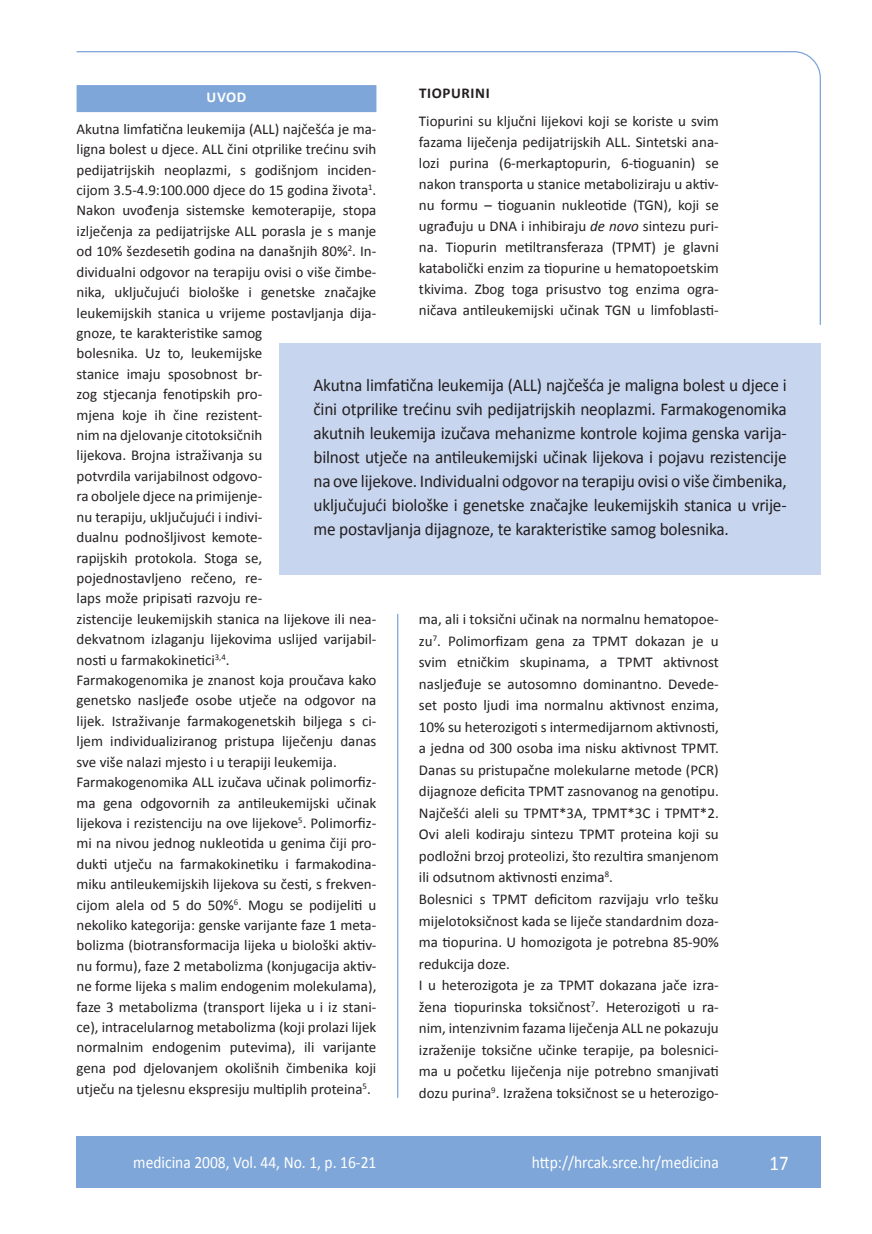
<style>
.page{position:relative;width:872px;height:1234px;background:#fff}
.page>*{position:absolute;margin:0;border:0;box-sizing:border-box;transform-origin:0 0}
.t1{font:21px "Calibri";color:#fff;scale:.9 1}
.t2{font:18px/24px "Calibri";letter-spacing:-.01em;color:#231f20;text-align:justify;scale:.96 1}
.t3{font:17.25px "Calibri";color:#fff;scale:.9 1}
.t4{font:15px/20.4px "Calibri";color:#231f20}
.t5{font:700 15px "Calibri";letter-spacing:.04em;color:#231f20}
.t6{font:700 15px "Calibri";color:#fff}
.s1{font-style:italic}
</style>
<div class="page">
<div style="left:279px;top:343px;width:542px;height:231px;background:#c7d5ee"></div>
<svg style="left:76px;top:51px;width:745px;height:274px"></svg>
<hr style="left:397px;top:613px;width:1px;height:484px;background:#7ea6d8">
<div style="left:77px;top:1135px;width:744px;height:51px;background:#7ea6d8"></div>
<p class="t5" style="left:419px;top:84px;width:72px">TIOPURINI</p>
<p class="t4" style="left:419px;top:110px;width:301px;line-height:21px;text-align:justify">Tiopurini su ključni lijekovi koji se koriste u svim fazama liječenja pedijatrijskih ALL. Sintetski ana&shy;lozi purina (6-merkaptopurin, 6-tioguanin) se nakon transporta u stanice metaboliziraju u aktiv&shy;nu formu – tioguanin nukleotide (TGN), koji se ugrađuju u DNA i inhibiraju <span class="s1">de novo</span> sintezu puri&shy;na. Tiopurin metiltransferaza (TPMT) je glavni katabolički enzim za tiopurine u hematopoetskim tkivima. Zbog toga prisustvo tog enzima ogra&shy;ničava antileukemijski učinak TGN u limfoblasti-</p>
<p class="t6" style="left:207px;top:88px;width:41px">UVOD</p>
<p class="t4" style="left:77px;top:118px;width:301px">Akutna limfatična leukemija (ALL) najčešća je ma&shy;ligna bolest u djece. ALL čini otprilike trećinu svih pedijatrijskih neoplazmi, s godišnjom inciden&shy;cijom 3.5-4.9:100.000 djece do 15 godina života<sup>1</sup>.<br>Nakon uvođenja sistemske kemoterapije, stopa izlječenja za pedijatrijske ALL porasla je s manje od 10% šezdesetih godina na današnjih 80%<sup>2</sup>. In&shy;dividualni odgovor na terapiju ovisi o više čimbe&shy;nika, uključujući biološke i genetske značajke leukemijskih stanica u vrijeme postavljanja dija&shy;gnoze, te karakteristike samog<br>bolesnika. Uz to, leukemijske<br>sta- nice imaju sposobnost br-<br>zog stjecanja fenotipskih pro-<br>mjena koje ih čine rezistent-<br>nim na djelovanje citotoksičnih<br>lijekova. Brojna istraživanja su<br>potvrdila varijabilnost odgovo-<br>ra oboljele djece na primijenje-<br>nu terapiju, uključu-jući i indivi-<br>dualnu podnošljivost kemote-<br>rapijskih protokola. Stoga se,<br>pojednostavljeno rečeno, re-<br>laps može pripisati razvoju re-<br>zistencije leukemijskih stanica na lijekove ili nea&shy;dekvatnom izlaganju lijekovima uslijed varijabil&shy;nosti u farmakokinetici<sup>3,4</sup>.<br>Farmakogenomika je znanost koja proučava kako genetsko nasljeđe osobe utječe na odgovor na lijek. Istraživanje farmakogenetskih biljega s ci&shy;ljem individualiziranog pristupa liječenju danas sve više nalazi mjesto i u terapiji leukemija.<br>Farmakogenomika ALL izučava učinak polimorfiz&shy;ma gena odgovornih za antileukemijski učinak lijekova i rezistenciju na ove lijekove<sup>5</sup>. Polimorfiz&shy;mi na nivou jednog nukleotida u genima čiji pro&shy;dukti utječu na farmakokinetiku i farmakodina&shy;miku antileukemijskih lijekova su česti, s frekven&shy;cijom alela od 5 do 50%<sup>6</sup>. Mogu se podijeliti u nekoliko kategorija: genske varijante faze 1 meta&shy;bolizma (biotransformacija lijeka u biološki aktiv&shy;nu formu), faze 2 metabolizma (konjugacija aktiv&shy;ne forme lijeka s malim endogenim molekulama), faze 3 metabolizma (transport lijeka u i iz stani&shy;ce), intracelularnog metabolizma (koji prolazi lijek normalnim endogenim putevima), ili varijante gena pod djelovanjem okolišnih čimbenika koji utječu na tjelesnu ekspresiju multiplih proteina<sup>5</sup>.</p>
<p class="t2" style="left:313px;top:372px;width:495px">Akutna limfatična leukemija (ALL) najčešća je maligna bolest u djece i čini otprilike trećinu svih pedijatrijskih neoplazmi. Farmakogenomika akutnih leukemija izučava mehanizme kontrole kojima genska varija&shy;bilnost utječe na antileukemijski učinak lijekova i pojavu rezistencije na ove lijekove. Individualni odgovor na terapiju ovisi o više čimbenika, uključujući biološke i genetske značajke leukemijskih stanica u vrije&shy;me postavljanja dijagnoze, te karakteristike samog bolesnika.</p>
<p class="t4" style="left:419px;top:607px;width:301px;line-height:21.5px">ma, ali i toksični učinak na normalnu hematopoe&shy;zu<sup>7</sup>. Polimorfizam gena za TPMT dokazan je u svim etničkim skupinama, a TPMT aktivnost nasljeđuje se autosomno dominantno. Devede&shy;set posto ljudi ima normalnu aktivnost enzima, 10% su heterozigoti s intermedijarnom aktivnosti, a jedna od 300 osoba ima nisku aktivnost TPMT.<br>Danas su pristupačne molekularne metode (PCR) dijagnoze deficita TPMT zasnovanog na genotipu.<br>Najčešći aleli su TPMT*3A, TPMT*3C i TPMT*2.<br>Ovi aleli kodiraju sintezu TPMT proteina koji su podložni brzoj proteolizi, što rezultira smanjenom ili odsutnom aktivnosti enzima<sup>8</sup>.<br>Bolesnici s TPMT deficitom razvijaju vrlo tešku mijelotoksičnost kada se liječe standardnim doza&shy;ma tiopurina. U homozigota je potrebna 85-90% redukcija doze.<br>I u heterozigota je za TPMT dokazana jače izra&shy;žena tiopurinska toksičnost<sup>7</sup>. Heterozigoti u ra&shy;nim, intenzivnim fazama liječenja ALL ne pokazuju izraženije toksične učinke terapije, pa bolesnici&shy;ma u početku liječenja nije potrebno sma- njivati dozu purina<sup>9</sup>. Izražena toksičnost se u heterozigo-</p>
<p class="t3" style="left:133px;top:1151px;width:272px">medicina 2008, Vol. 44, No. 1, p. 16-21</p>
<p class="t3" style="left:532px;top:1151px;width:209px">http://hrcak.srce.hr/medicina</p>
<h1 class="t1" style="left:769px;top:1149px;width:23px">17</h1>
</div>
